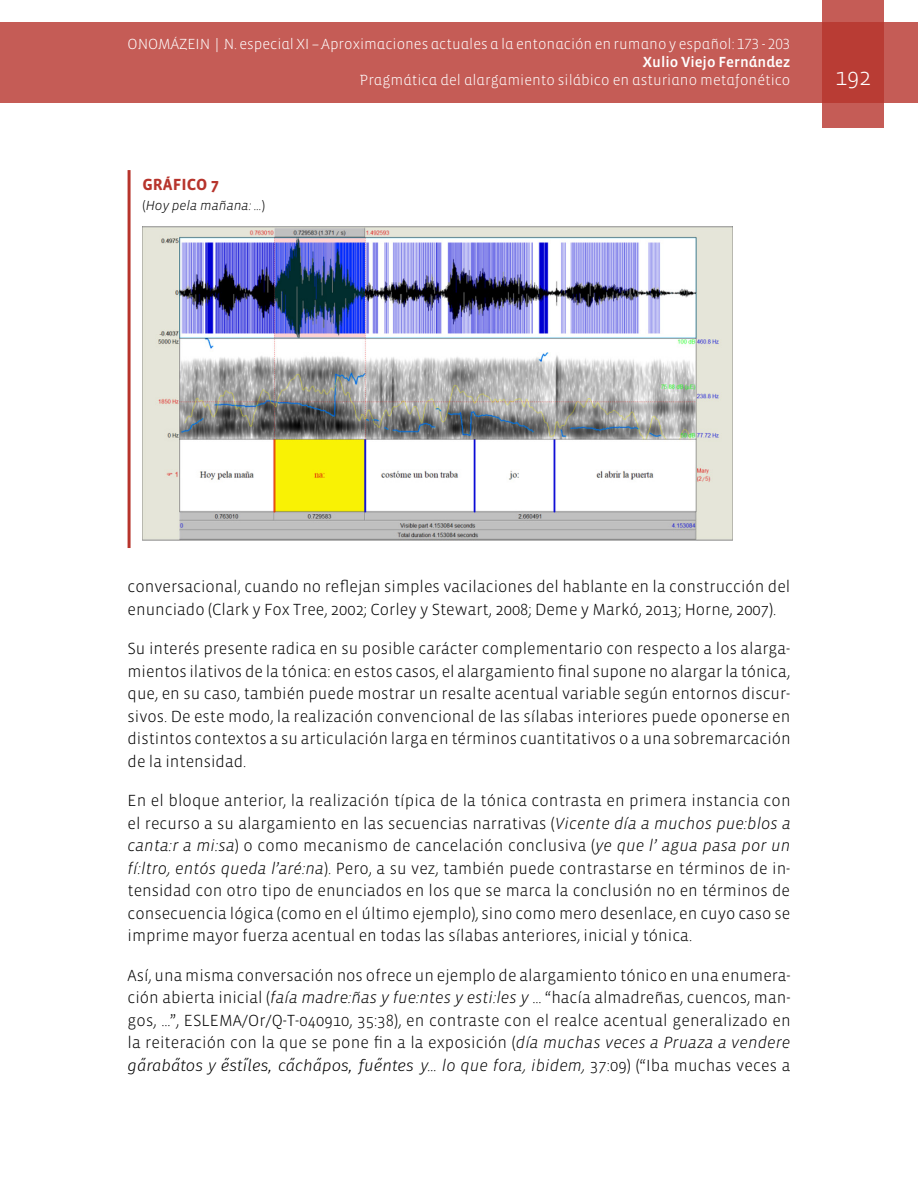
<style>
.page{position:relative;width:918px;height:1188px;background:#fff}
.page>*{position:absolute;margin:0;border:0;box-sizing:border-box;transform-origin:0 0}
.t1{font:300 24px "Vista Sans";color:#fff}
.t2{font:300 16.5px/22.5px "Vista Sans";color:#000;text-align:justify}
.t3{font:italic 300 16.5px "Fira Sans";letter-spacing:.01em;color:#000}
.t4{font:700 16.5px "Vista Sans";color:#b7342c}
.t5{font:300 15px "Vista Sans Alt";color:#fff}
.t6{font:15px "Vista Sans Alt Med";color:#fff}
.t7{font:italic 300 13.5px "Vista Sans";color:#000}
.s1{font-style:normal}
.s2{font-style:italic}
.s3{font-family:"Vista Sans"}
.s4{font-family:"Vista Sans";font-style:normal}
</style>
<div class="page">
<div style="left:0;top:23px;width:918px;height:80px;background:#c55c56"></div>
<svg style="left:822px;top:0;width:62px;height:128px;background:#bd4740"></svg>
<hr style="left:128px;top:170px;width:3px;height:378px;background:#b7342c">
<img style="left:142px;top:226px;width:591px;height:314px">
<p class="t5" style="left:128px;top:37px;width:664px">ONOMÁZEIN | N. especial XI – Aproximaciones actuales a la entonación en rumano y español: 173 - 203</p>
<p class="t6" style="left:643px;top:55px;width:149px">Xulio Viejo Fernández</p>
<p class="t5" style="left:360px;top:73px;width:432px">Pragmática del alargamiento silábico en asturiano metafonético</p>
<h1 class="t1" style="left:835px;top:65px;width:37px">192</h1>
<p class="t4" style="left:142px;top:176px;width:78px">GRÁFICO 7</p>
<p class="t7" style="left:142px;top:199px;width:124px"><span class="s1">(</span>Hoy pela mañana: …<span class="s1">)</span></p>
<p class="t2" style="left:128px;top:576px;width:664px">conversacional, cuando no reflejan simples vacilaciones del hablante en la construcción del enunciado (Clark y Fox Tree, 2002; Corley y Stewart, 2008; Deme y Markó, 2013; Horne, 2007).</p>
<p class="t2" style="left:128px;top:638px;width:665px">Su interés presente radica en su posible carácter complementario con respecto a los alarga&shy;mientos ilativos de la tónica: en estos casos, el alargamiento final supone no alargar la tónica, que, en su caso, también puede mostrar un resalte acentual variable según entornos discur&shy;sivos. De este modo, la realización convencional de las sílabas interiores puede oponerse en distintos contextos a su articulación larga en términos cuantitativos o a una sobremarcación de la intensidad.</p>
<p class="t2" style="left:128px;top:790px;width:665px">En el bloque anterior, la realización típica de la tónica contrasta en primera instancia con el recurso a su alargamiento en las secuencias narrativas (<span class="s2">Vicente día a muchos pue:blos a canta:r a mi:sa</span>) o como mecanismo de cancelación conclusiva (<span class="s2">ye que l’ agua pasa por un fí:ltro, entós queda l’aré:na</span>). Pero, a su vez, también puede contrastarse en términos de in&shy;tensidad con otro tipo de enunciados en los que se marca la conclusión no en términos de consecuencia lógica (como en el último ejemplo), sino como mero desenlace, en cuyo caso se imprime mayor fuerza acentual en todas las sílabas anteriores, inicial y tónica.</p>
<p class="t2" style="left:128px;top:964px;width:665px">Así, una misma conversación nos ofrece un ejemplo de alargamiento tónico en una enumera&shy;ción abierta inicial (<span class="s2">faía madre:ñas y fue:ntes y esti:les y</span> … “hacía almadreñas, cuencos, man&shy;gos, …”, ESLEMA/Or/Q-T-040910, 35:38), en contraste con el realce acentual generalizado en la reiteración con la que se pone fin a la exposición (<span class="s2">día muchas veces a Pruaza a vendere</span></p>
<p class="t3" style="left:128px;top:1053px;width:664px">ga̋raba̋tos <span class="s3">y</span> e̋sti̋les, ca̋cha̋pos, fue̋ntes <span class="s3">y… lo que fora, ibidem,</span> <span class="s4">37:09) (“Iba muchas veces a</span></p>
</div>
